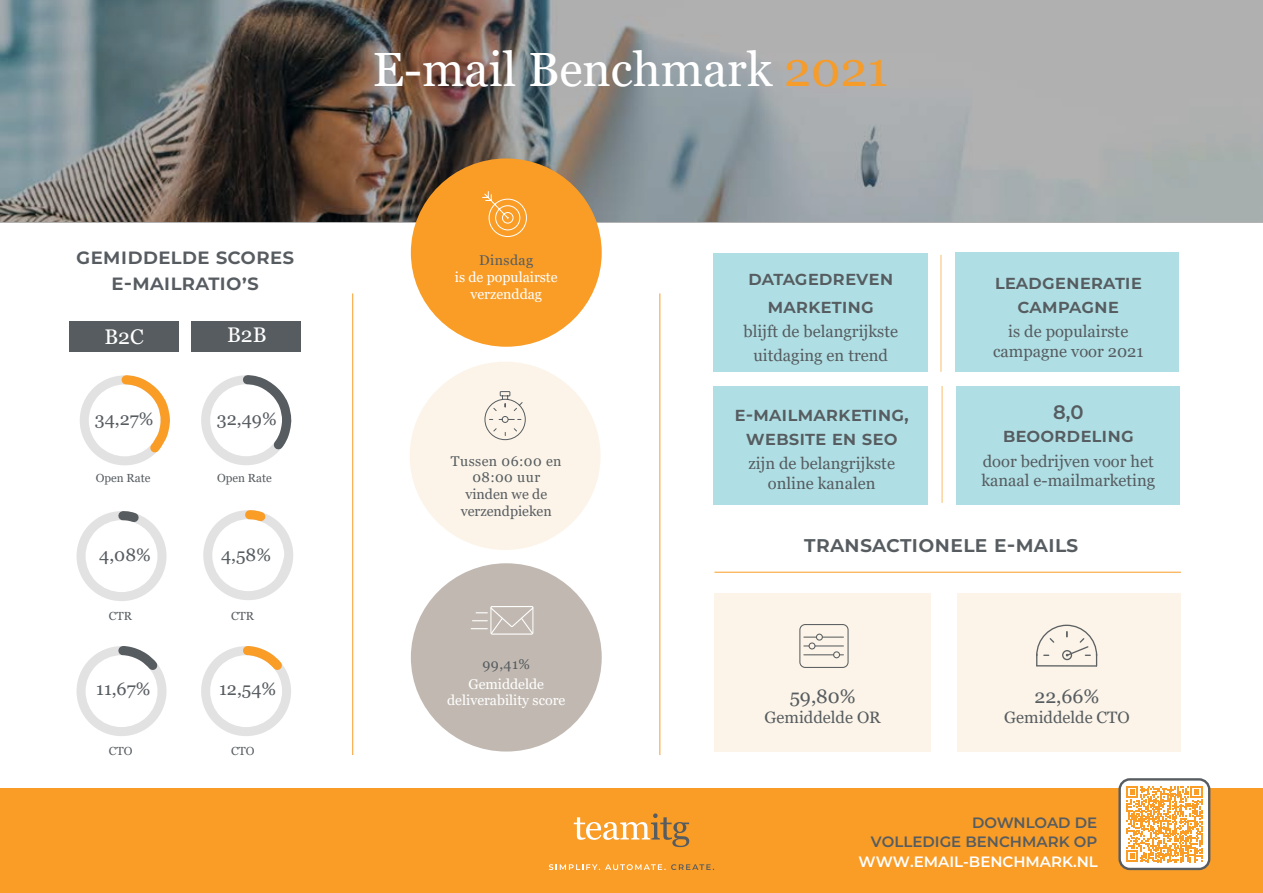
<style>
.page{position:relative;width:1263px;height:893px;background:#fff}
.page>*{position:absolute;margin:0;border:0;box-sizing:border-box;transform-origin:0 0}
.t1{font:48px "Georgia";color:#fff}
.t2{font:600 22.5px "Montserrat";color:#565c60}
.t3{font:600 21.75px/26.1px "Montserrat";color:#575c61;text-align:center}
.t4{font:21.15px "Georgia";color:#fff}
.t5{font:600 19.5px/23.4px "Montserrat";color:#565c60;text-align:center}
.t6{font:19.5px "Georgia";color:#565c60}
.t7{font:18px "Georgia";color:#575c61}
.t8{font:18px "Georgia";color:#565c60}
.t9{font:16.5px/19.8px "Georgia";color:#565c60;text-align:center}
.t10{font:600 15px/19.5px "Montserrat";color:#565c60;text-align:right}
.t11{font:600 15px "Montserrat";color:#fff}
.t12{font:14.1px/17px "Georgia";color:#fff;text-align:center}
.t13{font:14.1px/17px "Georgia";letter-spacing:.03em;color:#565c60;text-align:center}
.t14{font:14.1px/17px "Georgia";color:#575c61;text-align:center}
.t15{font:11.7px "Georgia";color:#565c60}
.s1{color:#f59c2b}
</style>
<div class="page">
<div style="left:0;top:789px;width:1263px;height:104px;background:#f99d27"></div>
<svg style="left:0;top:0;width:1263px;height:222px;background:#888988"></svg>
<div style="left:956px;top:386px;width:224px;height:119px;background:#afdfe4"></div>
<div style="left:713px;top:386px;width:215px;height:119px;background:#afdfe4"></div>
<div style="left:955px;top:252px;width:224px;height:120px;background:#afdfe4"></div>
<div style="left:714px;top:593px;width:217px;height:159px;background:#fcf4e8"></div>
<div style="left:958px;top:593px;width:223px;height:159px;background:#fcf4e8"></div>
<div style="left:411px;top:158px;width:191px;height:189px;background:#f99d27;border-radius:50%"></div>
<div style="left:410px;top:362px;width:190px;height:188px;background:#fcf4e8;border-radius:50%"></div>
<svg style="left:484px;top:391px;width:42px;height:49px"></svg>
<svg style="left:482px;top:191px;width:45px;height:46px"></svg>
<div style="left:69px;top:321px;width:110px;height:30px;background:#565c60"></div>
<div style="left:191px;top:321px;width:110px;height:30px;background:#565c60"></div>
<div style="left:713px;top:253px;width:215px;height:119px;background:#afdfe4"></div>
<hr style="left:940px;top:255px;width:1px;height:117px;background:#fbc47d">
<hr style="left:352px;top:293px;width:1px;height:462px;background:#f99d27">
<hr style="left:659px;top:293px;width:1px;height:462px;background:#f99d27">
<hr style="left:714px;top:572px;width:467px;height:1px;background:#f99d27">
<div style="left:411px;top:563px;width:191px;height:188px;background:#c1b9b1;border-radius:50%"></div>
<hr style="left:941px;top:386px;width:2px;height:117px;background:#fbc47d">
<svg style="left:574px;top:813px;width:115px;height:34px"></svg>
<svg style="left:549px;top:864px;width:165px;height:6px"></svg>
<svg style="left:471px;top:606px;width:63px;height:29px"></svg>
<div style="left:799px;top:624px;width:50px;height:44px;border:1px solid #5d6163;border-radius:5px"></div>
<div style="left:816px;top:634px;width:7px;height:7px;border:1px solid #5d6163;border-radius:50%"></div>
<svg style="left:822px;top:637px;width:21px;height:1px"></svg>
<svg style="left:804px;top:637px;width:12px;height:1px"></svg>
<div style="left:808px;top:642px;width:7px;height:7px;border:1px solid #5d6163;border-radius:50%"></div>
<svg style="left:815px;top:645px;width:28px;height:1px"></svg>
<div style="left:833px;top:651px;width:7px;height:7px;border:1px solid #5d6163;border-radius:50%"></div>
<hr style="left:804px;top:654px;width:30px;height:1px;background:#5d6163">
<svg style="left:1036px;top:624px;width:62px;height:42px"></svg>
<hr style="left:1037px;top:665px;width:59px;height:2px;background:#5d6163">
<div style="left:1120px;top:779px;width:89px;height:90px;background:#fff;border-radius:10px"></div>
<svg style="left:1126px;top:786px;width:76px;height:76px"></svg>
<div style="left:1118px;top:778px;width:92px;height:92px;border:2px solid #fff;border-radius:10px"></div>
<svg style="left:80px;top:375px;width:90px;height:90px"></svg>
<svg style="left:201px;top:375px;width:91px;height:90px"></svg>
<svg style="left:77px;top:511px;width:90px;height:90px"></svg>
<svg style="left:203px;top:510px;width:90px;height:90px"></svg>
<svg style="left:77px;top:646px;width:90px;height:90px"></svg>
<svg style="left:201px;top:646px;width:90px;height:90px"></svg>
<h3 class="t3" style="left:76px;top:243px;width:220px">Gemiddelde Scores<br>E-mailratio’s</h3>
<p class="t4" style="left:104px;top:324px;width:41px">B2C</p>
<p class="t4" style="left:227px;top:322px;width:41px">B2B</p>
<p class="t7" style="left:95px;top:408px;width:60px">34,27%</p>
<p class="t7" style="left:217px;top:408px;width:61px">32,49%</p>
<p class="t15" style="left:96px;top:470px;width:56px">Open Rate</p>
<p class="t15" style="left:217px;top:470px;width:56px">Open Rate</p>
<p class="t7" style="left:99px;top:543px;width:53px">4,08%</p>
<p class="t8" style="left:221px;top:543px;width:51px">4,58%</p>
<p class="t15" style="left:109px;top:609px;width:25px">CTR</p>
<p class="t15" style="left:231px;top:609px;width:25px">CTR</p>
<p class="t7" style="left:96px;top:678px;width:56px">11,67%</p>
<p class="t8" style="left:219px;top:678px;width:59px">12,54%</p>
<p class="t15" style="left:109px;top:744px;width:25px">CTO</p>
<p class="t15" style="left:231px;top:744px;width:25px">CTO</p>
<h1 class="t1" style="left:373px;top:41px;width:517px">E-mail Benchmark <span class="s1">2021</span></h1>
<p class="t13" style="left:479px;top:252px;width:56px">Dinsdag</p>
<p class="t12" style="left:455px;top:269px;width:104px">is de populairste verzenddag</p>
<p class="t13" style="left:451px;top:452px;width:112px">Tussen 06:00 en<br>08:00 uur</p>
<p class="t14" style="left:461px;top:486px;width:93px">vinden we de verzendpieken</p>
<p class="t5" style="left:748px;top:263px;width:147px;line-height:27.9px">Datagedreven marketing</p>
<p class="t9" style="left:743px;top:319px;width:156px;line-height:24.3px">blijft de belangrijkste uitdaging en trend</p>
<p class="t5" style="left:746px;top:402px;width:164px;text-align:left;text-indent:-11px">E-mailmarketing, website en SEO</p>
<p class="t9" style="left:748px;top:454px;width:148px">zijn de belangrijkste online kanalen</p>
<p class="t5" style="left:995px;top:270px;width:149px">Leadgeneratie campagne</p>
<p class="t9" style="left:993px;top:322px;width:152px">is de populairste campagne voor 2021</p>
<p class="t5" style="left:1003px;top:399px;width:133px">8,0<br>Beoordeling</p>
<p class="t9" style="left:981px;top:451px;width:175px;text-align:left">door bedrijven voor het kanaal e-mailmarketing</p>
<p class="t13" style="left:482px;top:656px;width:49px">99,41%</p>
<p class="t12" style="left:447px;top:676px;width:120px;line-height:16.5px">Gemiddelde deliverability score</p>
<h2 class="t2" style="left:804px;top:528px;width:276px">Transactionele e-mails</h2>
<p class="t6" style="left:790px;top:685px;width:68px">59,80%</p>
<p class="t9" style="left:765px;top:708px;width:118px">Gemiddelde OR</p>
<p class="t6" style="left:1034px;top:685px;width:67px">22,66%</p>
<p class="t9" style="left:1004px;top:708px;width:127px">Gemiddelde CTO</p>
<p class="t10" style="left:871px;top:812px;width:228px">DOWNLOAD DE<br>VOLLEDIGE BENCHMARK OP</p>
<p class="t11" style="left:859px;top:851px;width:241px">WWW.EMAIL-BENCHMARK.NL</p>
</div>
